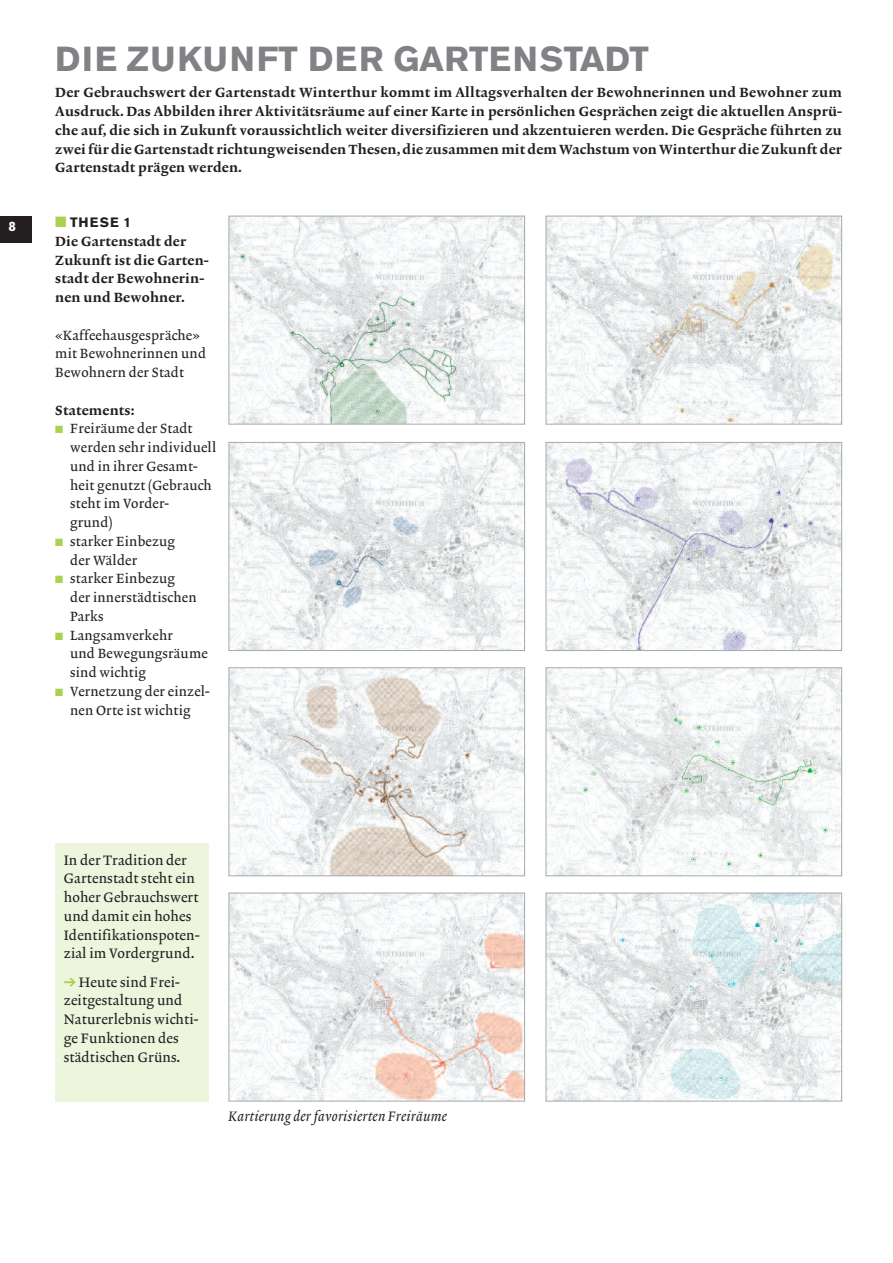
<style>
.page{position:relative;width:893px;height:1263px;background:#fff}
.page>*{position:absolute;margin:0;border:0;box-sizing:border-box;transform-origin:0 0}
.t1{font:700 34.5px "Akzidenz Grotesk BE";letter-spacing:.04em;color:#808285}
.t2{font:13.8px/18.8px "Lexicon No 2 Roman A Txt";letter-spacing:.01em;color:#231f20}
.t3{font:13.8px "Lexicon No 2 Italic A Txt";letter-spacing:.02em;color:#231f20}
.t4{font:13.5px/18.8px "Lexicon No 2 Roman D Tab";letter-spacing:.015em;color:#231f20;text-align:justify}
.t5{font:13.5px/18.8px "Lexicon No 2 Roman A Txt";letter-spacing:.015em;color:#231f20}
.t6{font:13.5px/18.8px "Lexicon No 2 Roman D Txt";letter-spacing:.015em;color:#231f20}
.t7{font:700 13.5px "Akzidenz Grotesk BE";letter-spacing:.09em;color:#231f20}
.t8{font:700 13.5px "Akzidenz Grotesk BE";color:#fff}
.s1{color:#abd153}
</style>
<div class="page">
<div style="left:0;top:216px;width:32px;height:27px;background:#231f20"></div>
<div style="left:55px;top:843px;width:153px;height:258px;background:#edf5dd"></div>
<img style="left:231px;top:218px;width:292px;height:204px">
<div style="left:229px;top:216px;width:296px;height:208px;border:1px solid #a8a9ad"></div>
<img style="left:548px;top:218px;width:292px;height:204px">
<div style="left:546px;top:216px;width:296px;height:208px;border:1px solid #a8a9ad"></div>
<img style="left:231px;top:444px;width:292px;height:205px">
<div style="left:229px;top:442px;width:296px;height:209px;border:1px solid #a8a9ad"></div>
<img style="left:548px;top:444px;width:292px;height:205px">
<div style="left:546px;top:442px;width:296px;height:209px;border:1px solid #a8a9ad"></div>
<img style="left:231px;top:669px;width:292px;height:205px">
<div style="left:229px;top:667px;width:296px;height:209px;border:1px solid #a8a9ad"></div>
<img style="left:548px;top:669px;width:292px;height:205px">
<div style="left:546px;top:667px;width:296px;height:209px;border:1px solid #a8a9ad"></div>
<img style="left:231px;top:895px;width:292px;height:204px">
<div style="left:229px;top:893px;width:296px;height:208px;border:1px solid #a8a9ad"></div>
<img style="left:548px;top:895px;width:292px;height:204px">
<div style="left:546px;top:893px;width:296px;height:208px;border:1px solid #a8a9ad"></div>
<h1 class="t1" style="left:55px;top:45px;width:595px">DIE ZUKUNFT DER GARTENSTADT</h1>
<p class="t4" style="left:55px;top:84px;width:788px">Der Gebrauchswert der Gartenstadt Winterthur kommt im Alltagsverhalten der Bewohnerinnen und Bewohner zum Ausdruck. Das Abbilden ihrer Aktivitätsräume auf einer Karte in persönlichen Gesprächen zeigt die aktuellen Ansprü&shy;che auf, die sich in Zukunft voraussichtlich weiter diversifizieren und akzentuieren werden. Die Gespräche führten zu zwei für die Gartenstadt richtungweisendenThesen,die zusammen mit demWachstum vonWinterthur die Zukunft der Gartenstadt prägen werden.</p>
<p class="t8" style="left:9px;top:221px;width:9px">8</p>
<p class="t7" style="left:55px;top:217px;width:77px"><span class="s1">■</span> THESE 1</p>
<p class="t6" style="left:55px;top:233px;width:155px">Die Gartenstadt der<br>Zukunft ist die Garten&shy;stadt der Bewohnerin&shy;nen und Bewohner.</p>
<p class="t5" style="left:55px;top:326px;width:152px">«Kaffeehausgespräche» mit Bewohnerinnen und<br>Bewohnern der Stadt</p>
<p class="t6" style="left:55px;top:401px;width:81px">Statements:</p>
<p class="t5" style="left:70px;top:420px;width:148px;text-indent:-15px"><span class="s1">■</span> Freiräume der Stadt werden sehr individuell und in ihrer Gesamt&shy;heit genutzt (Gebrauch steht im Vorder-<br>grund)</p>
<p class="t5" style="left:70px;top:533px;width:106px;text-indent:-15px"><span class="s1">■</span> starker Einbezug der Wälder</p>
<p class="t5" style="left:70px;top:570px;width:128px;text-indent:-15px"><span class="s1">■</span> starker Einbezug der innerstädtischen<br>Parks</p>
<p class="t5" style="left:70px;top:626px;width:139px;text-indent:-15px"><span class="s1">■</span> Langsamverkehr<br>und Bewegungsräume sind wichtig</p>
<p class="t5" style="left:55px;top:683px;width:156px;text-align:center"><span class="s1">■</span> Vernetzung der einzel&shy;nen Orte ist wichtig</p>
<p class="t2" style="left:64px;top:851px;width:137px">In der Tradition der<br>Gartenstadt steht ein hoher Gebrauchswert und damit ein hohes<br>Identifikationspoten&shy;zial im Vordergrund.</p>
<p class="t2" style="left:64px;top:973px;width:136px"><span class="s1">➔</span> Heute sind Frei&shy;zeitgestaltung und<br>Naturerlebnis wichti&shy;ge Funktionen des städtischen Grüns.</p>
<p class="t3" style="left:229px;top:1110px;width:220px">Kartierung der favorisierten Freiräume</p>
</div>
